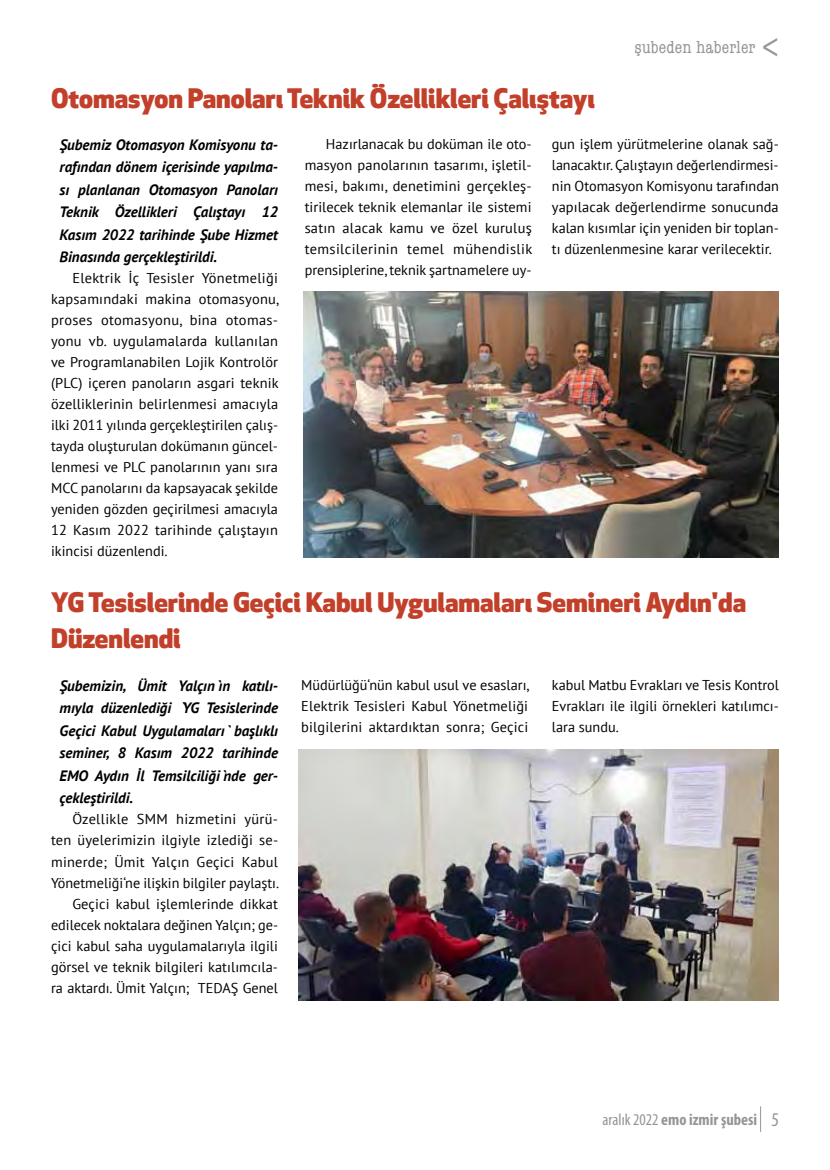
<style>
.page{position:relative;width:830px;height:1170px;background:#fff}
.page>*{position:absolute;margin:0;border:0;box-sizing:border-box;transform-origin:0 0}
.t1{font:800 26.25px/36px "Apex New";color:#c23f2a}
.t2{font:condensed 18px "American Typewriter";letter-spacing:.01em;color:#939598}
.t3{font:700 condensed 16.5px "Myriad Pro";color:#939598}
.t4{font:italic 700 15px/22.5px "PT Sans";color:#000;text-align:justify}
.t5{font:14.25px/21px "PT Sans";color:#000;text-align:justify}
.s1{font-weight:400}
.s2{font-weight:400;font-size:19.5px}
</style>
<div class="page">
<img style="left:303px;top:291px;width:475px;height:266px">
<img style="left:298px;top:749px;width:480px;height:251px">
<h1 class="t1" style="left:51px;top:80px;width:545px">Otomasyon Panoları Teknik Özellikleri Çalıştayı</h1>
<p class="t2" style="left:634px;top:33px;width:123px">şubeden haberler</p>
<p class="t4" style="left:60px;top:133px;width:220px">Şubemiz Otomasyon Komisyonu ta&shy;rafından dönem içerisinde yapılma&shy;sı planlanan Otomasyon Panoları Teknik Özellikleri Çalıştayı 12<br>Kasım 2022 tarihinde Şube Hizmet Binasında gerçekleştirildi.</p>
<p class="t5" style="left:51px;top:267px;width:229px;text-indent:21px">Elektrik İç Tesisler Yönetmeliği kapsamındaki makina otomasyonu, proses otomasyonu, bina otomas&shy;yonu vb. uygulamalarda kullanılan ve Programlanabilen Lojik Kontrolör (PLC) içeren panoların asgari teknik özelliklerinin belirlenmesi amacıyla ilki 2011 yılında gerçekleştirilen çalış&shy;tayda oluşturulan dokümanın güncel&shy;lenmesi ve PLC panolarının yanı sıra MCC panolarını da kapsayacak şekilde yeniden gözden geçirilmesi amacıyla 12 Kasım 2022 tarihinde çalıştayın ikincisi düzenlendi.</p>
<p class="t5" style="left:304px;top:133px;width:229px;text-indent:21px">Hazırlanacak bu doküman ile oto&shy;masyon panolarının tasarımı, işletil&shy;mesi, bakımı, denetimini gerçekleş&shy;tirilecek teknik elemanlar ile sistemi satın alacak kamu ve özel kuruluş temsilcilerinin temel mühendislik prensiplerine, teknik şartnamelere uy-</p>
<p class="t5" style="left:551px;top:133px;width:228px">gun işlem yürütmelerine olanak sağ&shy;lanacaktır. Çalıştayın değerlendirmesi&shy;nin Otomasyon Komisyonu tarafından yapılacak değerlendirme sonucunda kalan kısımlar için yeniden bir toplan&shy;tı düzenlenmesine karar verilecektir.</p>
<h1 class="t1" style="left:51px;top:584px;width:696px">YG Tesislerinde Geçici Kabul Uygulamaları Semineri Aydın'da<br>Düzenlendi</h1>
<p class="t4" style="left:60px;top:674px;width:220px">Şubemizin, Ümit Yalçın`ın katılı&shy;mıyla düzenlediği `YG Tesislerinde Geçici Kabul Uygulamaları` başlıklı seminer, 8 Kasım 2022 tarihinde EMO Aydın İl Temsilciliği`nde ger&shy;çekleştirildi.</p>
<p class="t5" style="left:51px;top:808px;width:229px;text-align:right">Özellikle SMM hizmetini yürü&shy;ten üyelerimizin ilgiyle izlediği se&shy;minerde; Ümit Yalçın Geçici Kabul Yönetmeliği‘ne ilişkin bilgiler paylaştı.<br>Geçici kabul işlemlerinde dikkat edilecek noktalara değinen Yalçın; ge&shy;çici kabul saha uygulamalarıyla ilgili görsel ve teknik bilgileri katılımcıla&shy;ra aktardı. Ümit Yalçın; TEDAŞ Genel</p>
<p class="t5" style="left:301px;top:674px;width:229px">Müdürlüğü‘nün kabul usul ve esasları, Elektrik Tesisleri Kabul Yönetmeliği bilgilerini aktardıktan sonra; Geçici</p>
<p class="t5" style="left:551px;top:674px;width:228px">kabul Matbu Evrakları ve Tesis Kontrol Evrakları ile ilgili örnekleri katılımcı&shy;lara sundu.</p>
<p class="t3" style="left:602px;top:1109px;width:178px"><span class="s1">aralık 2022</span> emo izmir şubesi <span class="s2">5</span></p>
</div>
